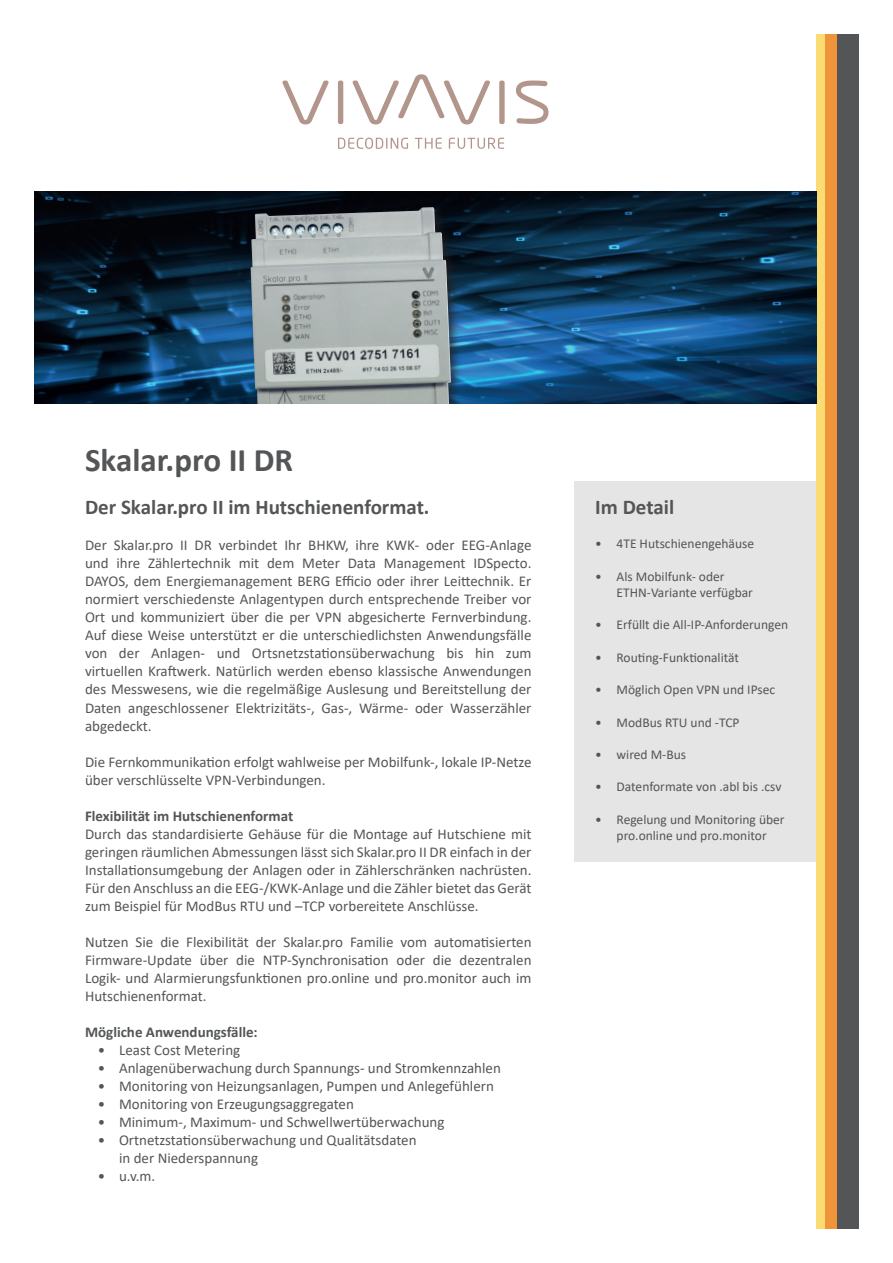
<style>
.page{position:relative;width:893px;height:1263px;background:#fff}
.page>*{position:absolute;margin:0;border:0;box-sizing:border-box;transform-origin:0 0}
.t1{font:700 33px "Calibri";color:#535557}
.t2{font:700 21px "Calibri";color:#535557}
.t3{font:15px/18px "Calibri";color:#535557;text-align:justify}
.t4{font:700 15px "Calibri";color:#535557}
.t5{font:13.5px/16.2px "Calibri";color:#535557}
</style>
<div class="page">
<div style="left:574px;top:482px;width:285px;height:380px;background:#e4e5e4"></div>
<div style="left:816px;top:34px;width:9px;height:1195px;background:#fadc72"></div>
<div style="left:825px;top:34px;width:13px;height:1195px;background:#f0943a"></div>
<div style="left:838px;top:34px;width:21px;height:1195px;background:#535557"></div>
<svg style="left:282px;top:81px;width:47px;height:43px"></svg>
<div style="left:338px;top:81px;width:5px;height:43px;background:#b2958b;border-radius:2px"></div>
<svg style="left:353px;top:74px;width:137px;height:50px"></svg>
<div style="left:499px;top:81px;width:6px;height:43px;background:#b2958b;border-radius:2px"></div>
<svg style="left:516px;top:81px;width:33px;height:43px"></svg>
<svg style="left:338px;top:138px;width:70px;height:11px"></svg>
<svg style="left:415px;top:138px;width:27px;height:11px"></svg>
<svg style="left:449px;top:138px;width:55px;height:11px"></svg>
<img style="left:34px;top:191px;width:782px;height:213px">
<div style="left:247px;top:203px;width:216px;height:201px;background:#231f20;opacity:.75"></div>
<img style="left:251px;top:207px;width:200px;height:197px">
<h1 class="t1" style="left:85px;top:437px;width:210px">Skalar.pro II DR</h1>
<h2 class="t2" style="left:85px;top:493px;width:346px">Der Skalar.pro II im Hutschienenformat.</h2>
<p class="t3" style="left:85px;top:536px;width:448px">Der Skalar.pro II DR verbindet Ihr BHKW, ihre KWK- oder EEG-Anlage und ihre Zählertechnik mit dem Meter Data Management IDSpecto.<br>DAYOS, dem Energiemanagement BERG Efficio oder ihrer Leittechnik. Er normiert verschiedenste Anlagentypen durch entsprechende Treiber vor Ort und kommuniziert über die per VPN abgesicherte Fernverbindung.<br>Auf diese Weise unterstützt er die unterschiedlichsten Anwendungsfälle von der Anlagen- und Ortsnetzstationsüberwachung bis hin zum virtuellen Kraftwerk. Natürlich werden ebenso klassische Anwendungen des Messwesens, wie die regelmäßige Auslesung und Bereitstellung der Daten angeschlossener Elektrizitäts-, Gas-, Wärme- oder Wasserzähler abgedeckt.</p>
<p class="t3" style="left:85px;top:752px;width:448px">Die Fernkommunikation erfolgt wahlweise per Mobilfunk-, lokale IP-Netze über verschlüsselte VPN-Verbindungen.</p>
<p class="t4" style="left:85px;top:805px;width:210px">Flexibilität im Hutschienenformat</p>
<p class="t3" style="left:85px;top:824px;width:448px">Durch das standardisierte Gehäuse für die Montage auf Hutschiene mit geringen räumlichen Abmessungen lässt sich Skalar.pro II DR einfach in der Installationsumgebung der Anlagen oder in Zählerschränken nachrüsten.<br>Für den Anschluss an die EEG-/KWK-Anlage und die Zähler bietet das Gerät zum Beispiel für ModBus RTU und –TCP vorbereitete Anschlüsse.</p>
<p class="t3" style="left:85px;top:932px;width:448px">Nutzen Sie die Flexibilität der Skalar.pro Familie vom automatisierten Firmware-Update über die NTP-Synchronisation oder die dezentralen Logik- und Alarmierungsfunktionen pro.online und pro.monitor auch im Hutschienenformat.</p>
<p class="t4" style="left:85px;top:1021px;width:174px">Mögliche Anwendungsfälle:</p>
<p class="t3" style="left:98px;top:1040px;width:144px">• Least Cost Metering</p>
<p class="t3" style="left:98px;top:1058px;width:405px">• Anlagenüberwachung durch Spannungs- und Stromkennzahlen</p>
<p class="t3" style="left:98px;top:1076px;width:398px">• Monitoring von Heizungsanlagen, Pumpen und Anlegefühlern</p>
<p class="t3" style="left:98px;top:1094px;width:258px">• Monitoring von Erzeugungsaggregaten</p>
<p class="t3" style="left:98px;top:1112px;width:348px">• Minimum-, Maximum- und Schwellwertüberwachung</p>
<p class="t3" style="left:119px;top:1130px;width:299px;text-indent:-21px">• Ortnetzstationsüberwachung und Qualitätsdaten in der Niederspannung</p>
<p class="t3" style="left:98px;top:1166px;width:59px">• u.v.m.</p>
<h2 class="t2" style="left:595px;top:492px;width:80px">Im Detail</h2>
<p class="t5" style="left:595px;top:535px;width:160px">• 4TE Hutschienengehäuse</p>
<p class="t5" style="left:617px;top:568px;width:138px;text-indent:-21px">• Als Mobilfunk- oder<br>ETHN-Variante verfügbar</p>
<p class="t5" style="left:595px;top:616px;width:194px">• Erfüllt die All-IP-Anforderungen</p>
<p class="t5" style="left:595px;top:649px;width:145px">• Routing-Funktionalität</p>
<p class="t5" style="left:595px;top:681px;width:181px">• Möglich Open VPN und IPsec</p>
<p class="t5" style="left:595px;top:714px;width:146px">• ModBus RTU und -TCP</p>
<p class="t5" style="left:595px;top:746px;width:92px">• wired M-Bus</p>
<p class="t5" style="left:595px;top:778px;width:188px">• Datenformate von .abl bis .csv</p>
<p class="t5" style="left:595px;top:811px;width:191px;text-align:center">• Regelung und Monitoring über pro.online und pro.monitor</p>
</div>
